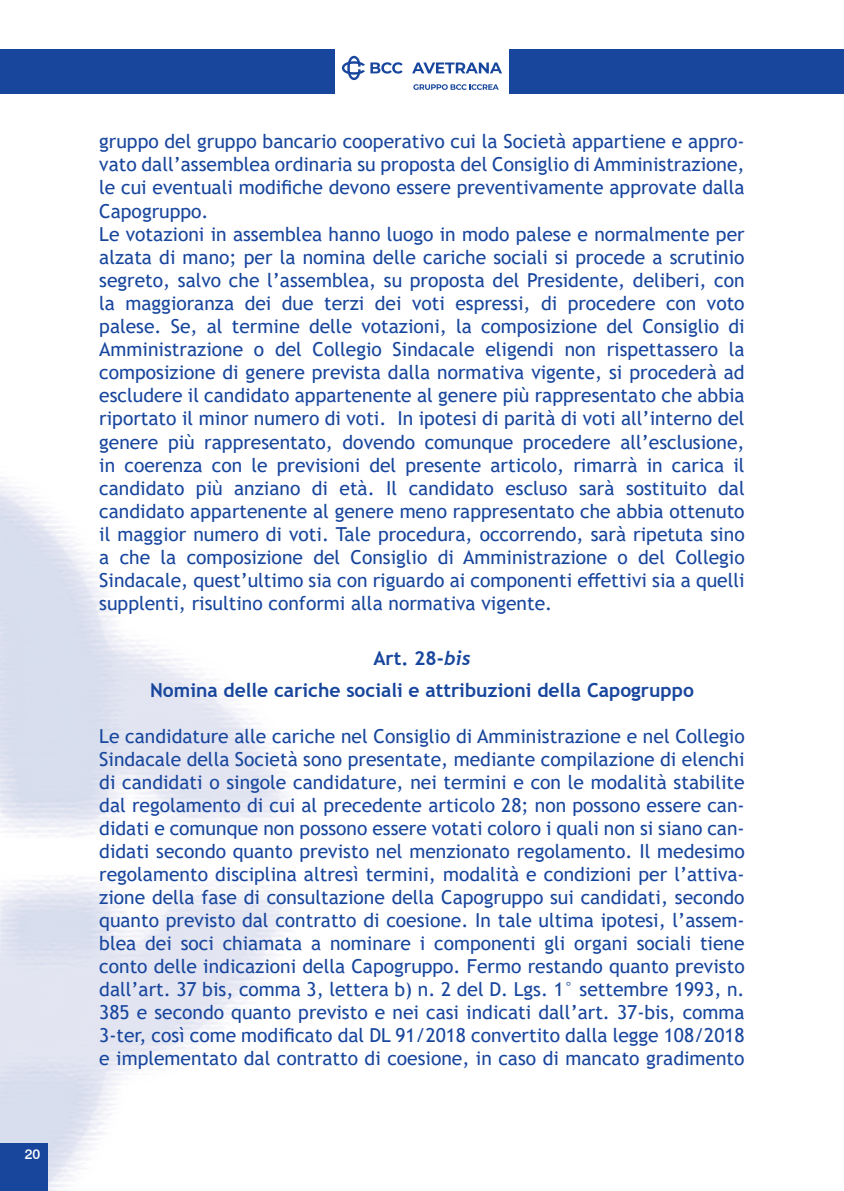
<style>
.page{position:relative;width:844px;height:1191px;background:#fff}
.page>*{position:absolute;margin:0;border:0;box-sizing:border-box;transform-origin:0 0}
.t1{font:19.25px/23.1px "Trebuchet MS";color:#18469d}
.t2{font:700 19.25px/31.5px "Trebuchet MS";color:#18469d;text-align:center}
.t3{font:500 14px "Swiss 721 BT";color:#fff}
.s1{font-family:"Trebuchet";font-style:italic}
</style>
<div class="page">
<div style="left:0;top:1143px;width:48px;height:48px;background:#18469d"></div>
<div style="left:0;top:50px;width:843px;height:44px;background:#18469d"></div>
<div style="left:335px;top:46px;width:173px;height:49px;background:#fff"></div>
<svg style="left:342px;top:56px;width:60px;height:24px"></svg>
<svg style="left:413px;top:84px;width:85px;height:6px"></svg>
<svg style="left:412px;top:62px;width:90px;height:11px"></svg>
<p class="t3" style="left:25px;top:1145px;width:17px">20</p>
<p class="t1" style="left:99px;top:130px;width:646px">gruppo del gruppo bancario cooperativo cui la Società appartiene e appro&shy;vato dall’assemblea ordinaria su proposta del Consiglio di Amministrazione, le cui eventuali modifiche devono essere preventivamente approvate dalla Capogruppo.<br>Le votazioni in assemblea hanno luogo in modo palese e normalmente per alzata di mano; per la nomina delle cariche sociali si procede a scrutinio segreto, salvo che l’assemblea, su proposta del Presidente, deliberi, con la maggioranza dei due terzi dei voti espressi, di procedere con voto palese. Se, al termine delle votazioni, la composizione del Consiglio di Amministrazione o del Collegio Sindacale eligendi non rispettassero la composizione di genere prevista dalla normativa vigente, si procederà ad escludere il candidato appartenente al genere più rappresentato che abbia riportato il minor numero di voti. In ipotesi di parità di voti all’interno del genere più rappresentato, dovendo comunque procedere all’esclusione, in coerenza con le previsioni del presente articolo, rimarrà in carica il candidato più anziano di età. Il candidato escluso sarà sostituito dal candidato appartenente al genere meno rappresentato che abbia ottenuto il maggior numero di voti. Tale procedura, occorrendo, sarà ripetuta sino a che la composizione del Consiglio di Amministrazione o del Collegio Sindacale, quest’ultimo sia con riguardo ai componenti effettivi sia a quelli supplenti, risultino conformi alla normativa vigente.</p>
<p class="t2" style="left:150px;top:642px;width:545px">Art. 28-<span class="s1">bis<br></span>Nomina delle cariche sociali e attribuzioni della Capogruppo</p>
<p class="t1" style="left:99px;top:724px;width:646px;text-align:justify">Le candidature alle cariche nel Consiglio di Amministrazione e nel Collegio Sindacale della Società sono presentate, mediante compilazione di elenchi di candidati o singole candidature, nei termini e con le modalità stabilite dal regolamento di cui al precedente articolo 28; non possono essere can&shy;didati e comunque non possono essere votati coloro i quali non si siano can&shy;didati secondo quanto previsto nel menzionato regolamento. Il medesimo regolamento disciplina altresì termini, modalità e condizioni per l’attiva&shy;zione della fase di consultazione della Capogruppo sui candidati, secondo quanto previsto dal contratto di coesione. In tale ultima ipotesi, l’assem&shy;blea dei soci chiamata a nominare i componenti gli organi sociali tiene conto delle indicazioni della Capogruppo. Fermo restando quanto previsto dall’art. 37 bis, comma 3, lettera b) n. 2 del D. Lgs. 1° settembre 1993, n.<br>385 e secondo quanto previsto e nei casi indicati dall’art. 37-bis, comma 3-ter, così come modificato dal DL 91/2018 convertito dalla legge 108/2018 e implementato dal contratto di coesione, in caso di mancato gradimento</p>
</div>
